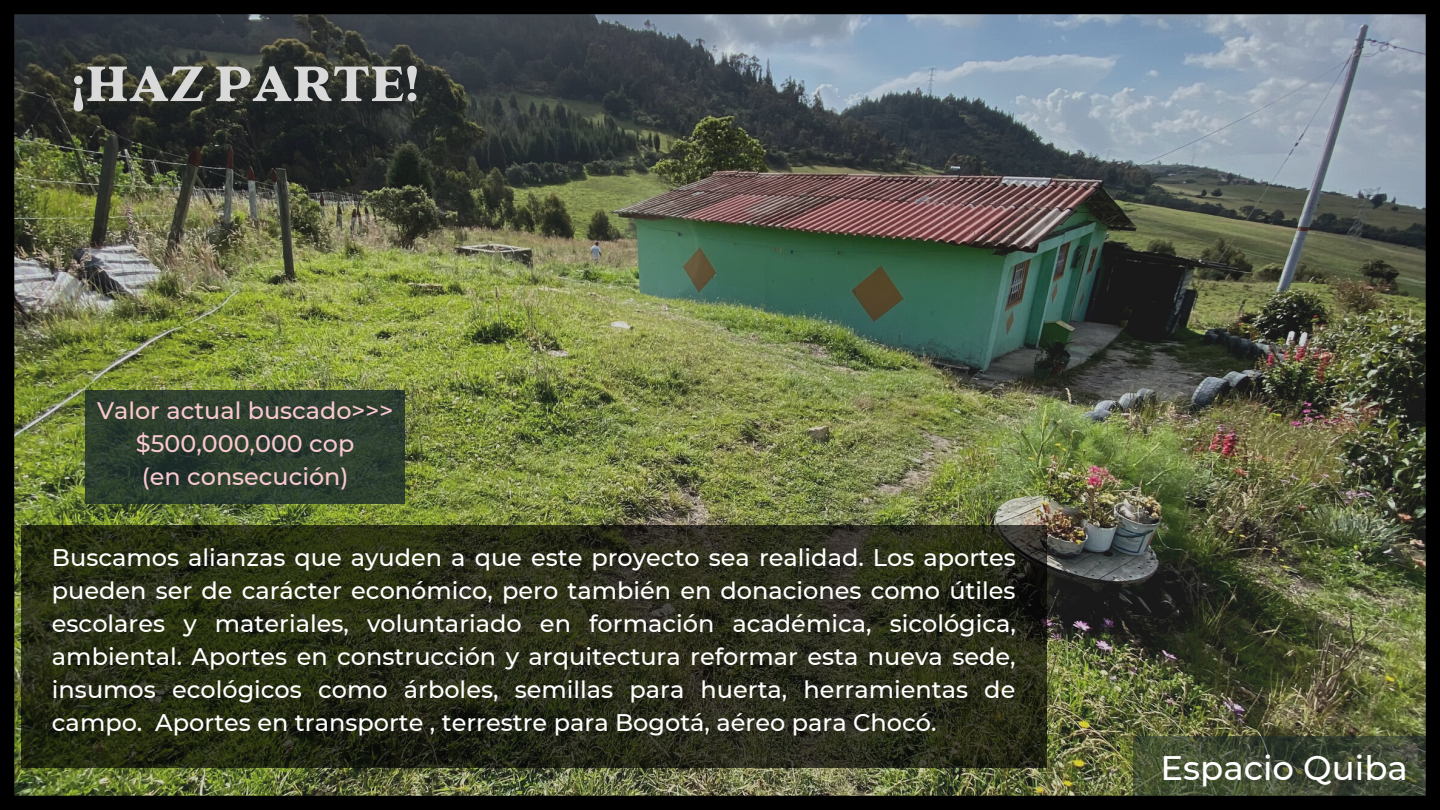
<style>
.page{position:relative;width:1440px;height:810px;background:#fff}
.page>*{position:absolute;margin:0;border:0;box-sizing:border-box;transform-origin:0 0}
.t1{font:900 55.5px "Quincy CF";color:#d9d9d9}
.t2{font:500 34px "Montserrat";color:#fff}
.t3{font:500 24px/33px "Montserrat";color:#fff;text-align:justify}
.t4{font:500 23.9px/33px "Montserrat";color:#f8c9cf;text-align:center}
</style>
<div class="page">
<img style="left:0;top:0;width:1440px;height:810px">
<h1 class="t1" style="left:71px;top:47px;width:350px">¡HAZ PARTE!</h1>
<p class="t4" style="left:97px;top:394px;width:298px">Valor actual buscado&gt;&gt;&gt; $500,000,000 cop<br>(en consecución)</p>
<p class="t3" style="left:52px;top:540px;width:966px">Buscamos alianzas que ayuden a que este proyecto sea realidad. Los aportes pueden ser de carácter económico, pero también en donaciones como útiles escolares y materiales, voluntariado en formación académica, sicológica, ambiental. Aportes en construcción y arquitectura reformar esta nueva sede, insumos ecológicos como árboles, semillas para huerta, herramientas de campo. Aportes en transporte , terrestre para Bogotá, aéreo para Chocó.</p>
<h2 class="t2" style="left:1160px;top:748px;width:249px">Espacio Quiba</h2>
</div>
